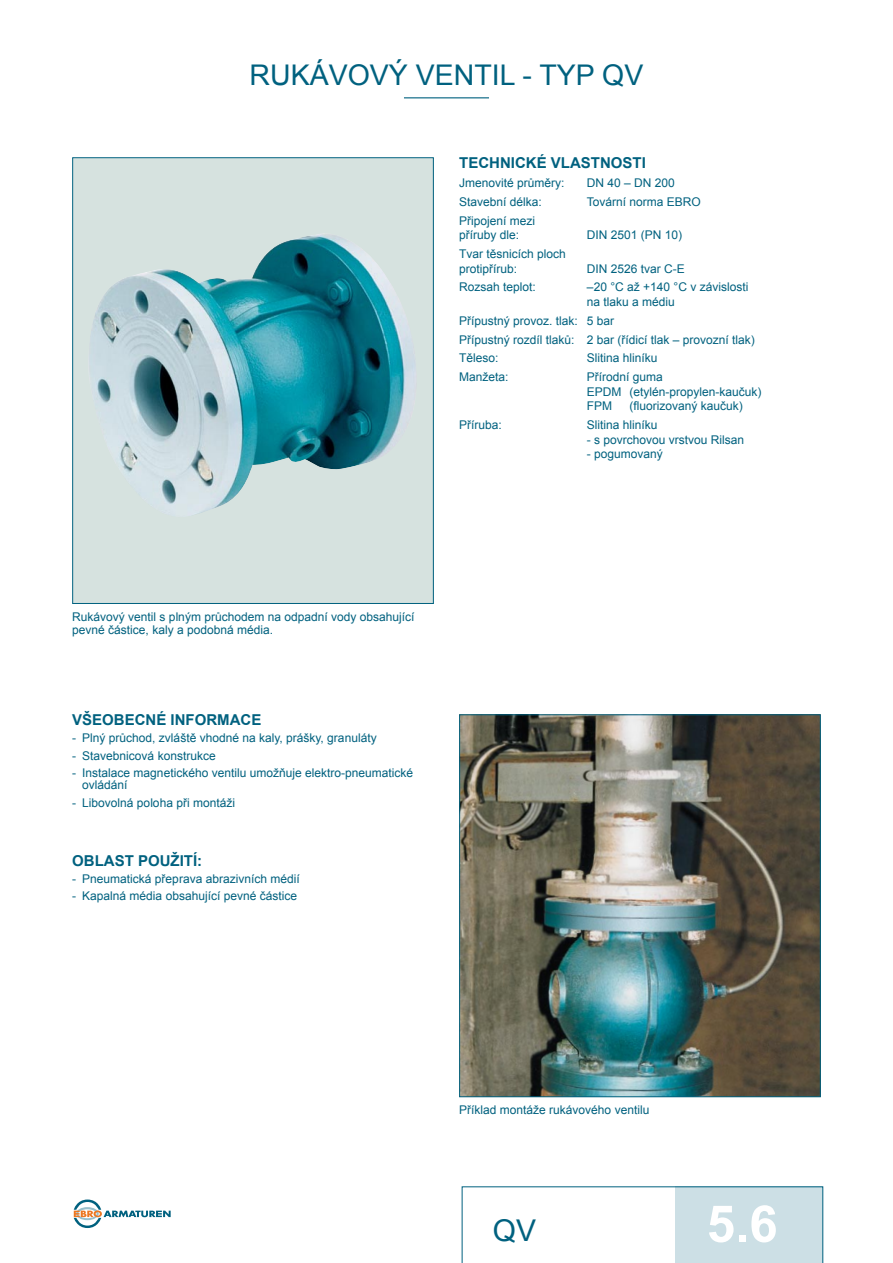
<style>
.page{position:relative;width:893px;height:1263px;background:#fff}
.page>*{position:absolute;margin:0;border:0;box-sizing:border-box;transform-origin:0 0}
.t1{font:700 51px "Arial";color:#fff}
.t2{font:30px "Arial";color:#00617f}
.t3{font:28.5px "Arial";color:#00617f}
.t4{font:700 15px "Arial";color:#00617f}
.t5{font:12px/14.5px "Arial";color:#00617f}
</style>
<div class="page">
<hr style="left:404px;top:97px;width:85px;height:1px;background:#00617f">
<img style="left:461px;top:716px;width:358px;height:379px">
<div style="left:459px;top:714px;width:362px;height:383px;border:1px solid #00617f"></div>
<div style="left:73px;top:158px;width:360px;height:445px;background:#d6e2df"></div>
<img style="left:91px;top:233px;width:325px;height:283px">
<svg style="left:74px;top:1199px;width:97px;height:29px"></svg>
<svg style="left:462px;top:1186px;width:361px;height:77px"></svg>
<h3 class="t3" style="left:250px;top:56px;width:395px">RUKÁVOVÝ VENTIL - TYP QV</h3>
<p class="t4" style="left:459px;top:153px;width:188px">TECHNICKÉ VLASTNOSTI</p>
<p class="t5" style="left:459px;top:176px;width:107px">Jmenovité průměry:</p>
<p class="t5" style="left:587px;top:176px;width:90px">DN 40 – DN 200</p>
<p class="t5" style="left:459px;top:194px;width:84px">Stavební délka:</p>
<p class="t5" style="left:587px;top:194px;width:116px">Tovární norma EBRO</p>
<p class="t5" style="left:459px;top:213px;width:78px">Připojení mezi příruby dle:</p>
<p class="t5" style="left:587px;top:228px;width:97px">DIN 2501 (PN 10)</p>
<p class="t5" style="left:459px;top:247px;width:108px">Tvar těsnicích ploch protipřírub:</p>
<p class="t5" style="left:587px;top:261px;width:100px">DIN 2526 tvar C-E</p>
<p class="t5" style="left:459px;top:280px;width:78px">Rozsah teplot:</p>
<p class="t5" style="left:587px;top:280px;width:163px">–20 °C až +140 °C v závislosti na tlaku a médiu</p>
<p class="t5" style="left:459px;top:311px;width:297px;line-height:18.8px">Přípustný provoz. tlak: 5 bar<br>Přípustný rozdíl tlaků: 2 bar (řídicí tlak – provozní tlak)<br>Těleso:</p>
<p class="t5" style="left:587px;top:351px;width:72px">Slitina hliníku</p>
<p class="t5" style="left:459px;top:370px;width:51px">Manžeta:</p>
<p class="t5" style="left:587px;top:370px;width:176px">Přírodní guma<br>EPDM (etylén-propylen-kaučuk)<br>FPM</p>
<p class="t5" style="left:629px;top:399px;width:115px">(fluorizovaný kaučuk)</p>
<p class="t5" style="left:459px;top:418px;width:44px">Příruba:</p>
<p class="t5" style="left:587px;top:418px;width:72px">Slitina hliníku</p>
<p class="t5" style="left:587px;top:432px;width:159px">- s povrchovou vrstvou Rilsan</p>
<p class="t5" style="left:587px;top:447px;width:78px">- pogumovaný</p>
<p class="t5" style="left:72px;top:610px;width:344px;line-height:12.9px">Rukávový ventil s plným průchodem na odpadní vody obsahující pevné částice, kaly a podobná média.</p>
<p class="t4" style="left:72px;top:710px;width:191px">VŠEOBECNÉ INFORMACE</p>
<p class="t5" style="left:72px;top:731px;width:306px">- Plný průchod, zvláště vhodné na kaly, prášky, granuláty</p>
<p class="t5" style="left:72px;top:748px;width:145px">- Stavebnicová konstrukce</p>
<p class="t5" style="left:82px;top:766px;width:332px;line-height:12.9px;text-indent:-10px">- Instalace magnetického ventilu umožňuje elektro-pneumatické ovládání</p>
<p class="t5" style="left:72px;top:795px;width:164px">- Libovolná poloha při montáži</p>
<p class="t4" style="left:72px;top:850px;width:132px">OBLAST POUŽITÍ:</p>
<p class="t5" style="left:72px;top:871px;width:229px">- Pneumatická přeprava abrazivních médií</p>
<p class="t5" style="left:72px;top:888px;width:226px">- Kapalná média obsahující pevné částice</p>
<p class="t5" style="left:459px;top:1102px;width:192px">Příklad montáže rukávového ventilu</p>
<h2 class="t2" style="left:493px;top:1211px;width:45px">QV</h2>
<h1 class="t1" style="left:707px;top:1190px;width:72px">5.6</h1>
</div>
